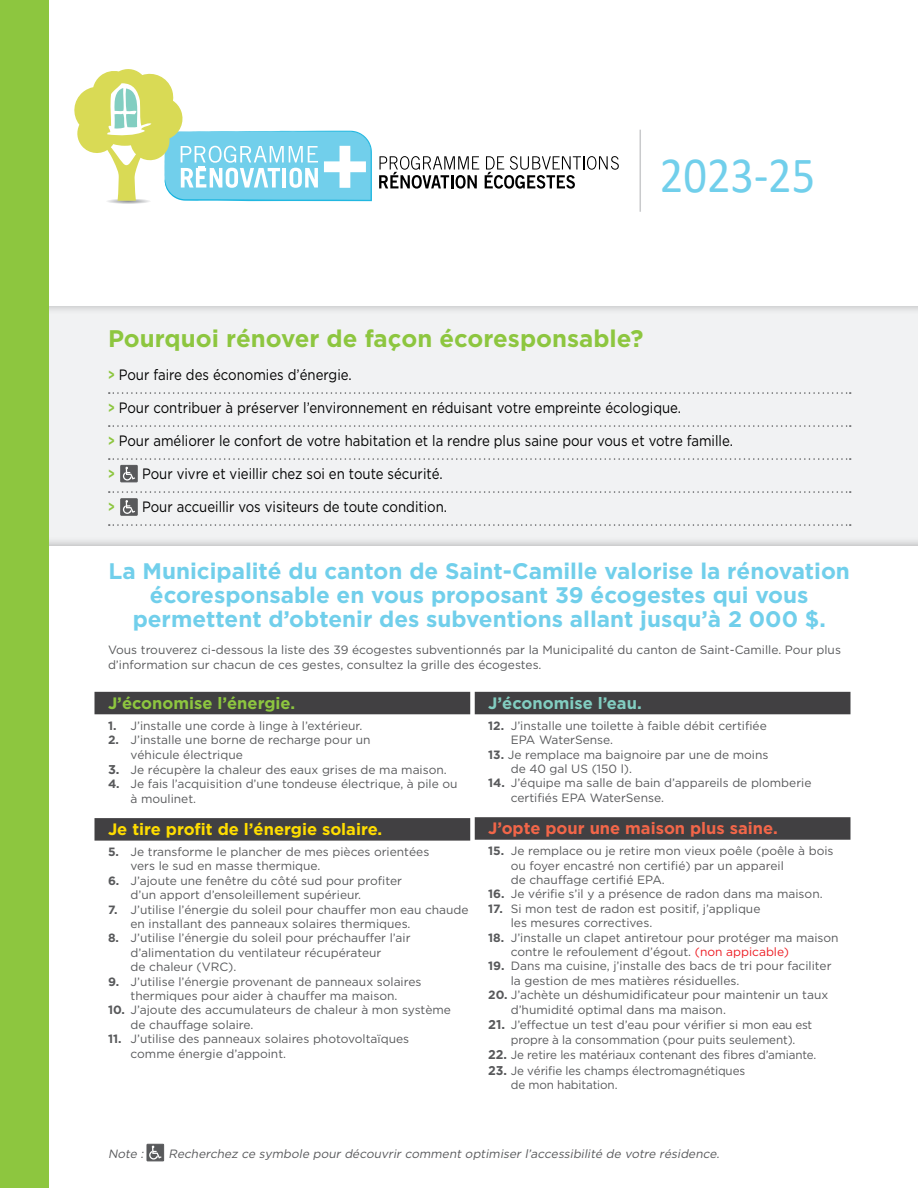
<style>
.page{position:relative;width:918px;height:1188px;background:#fff}
.page>*{position:absolute;margin:0;border:0;box-sizing:border-box;transform-origin:0 0}
.t1{font:51px "Calibri";color:#71cfeb;scale:.91 1}
.t2{font:700 24px "Gotham HTF";color:#8dc63f}
.t3{font:700 22.5px/24px "Gotham HTF";color:#71cfeb;text-align:center}
.t4{font:700 16.5px "Gotham HTF";color:#fd0}
.t5{font:700 16.5px "Gotham HTF";color:#f26649}
.t6{font:700 16.5px "Gotham HTF";color:#8dc63f}
.t7{font:700 16.5px "Gotham HTF";color:#82cec1}
.t8{font:15px/33px "Gotham HTF";color:#000;scale:.88 1}
.t9{font:12px/14.4px "Gotham HTF";color:#58595b}
.t10{font:italic 12px "Gotham HTF";color:#58595b}
.s1{font-weight:700;color:#8dc63f}
.s2{font-weight:700}
.s3{font-weight:700;font-size:12.75px}
.s4{color:#ed1d24}
</style>
<div class="page">
<div style="left:94px;top:692px;width:376px;height:22px;background:#414042"></div>
<div style="left:94px;top:818px;width:376px;height:23px;background:#414042"></div>
<div style="left:475px;top:692px;width:375px;height:22px;background:#414042"></div>
<div style="left:475px;top:817px;width:375px;height:23px;background:#414042"></div>
<div style="left:4px;top:305px;width:914px;height:251px;background:#000;opacity:.3"></div>
<div style="left:0;top:0;width:48px;height:1188px;background:#8dc63f"></div>
<svg style="left:109px;top:392px;width:742px;height:2px"></svg>
<svg style="left:109px;top:425px;width:742px;height:2px"></svg>
<svg style="left:109px;top:458px;width:742px;height:2px"></svg>
<svg style="left:109px;top:491px;width:742px;height:2px"></svg>
<svg style="left:109px;top:524px;width:742px;height:2px"></svg>
<div style="left:147px;top:1144px;width:17px;height:17px;border:1px solid #58595b"></div>
<svg style="left:149px;top:1146px;width:13px;height:14px"></svg>
<div style="left:121px;top:465px;width:16px;height:17px;background:#58595b"></div>
<div style="left:120px;top:465px;width:17px;height:17px;border:1px solid #58595b"></div>
<svg style="left:123px;top:467px;width:12px;height:14px"></svg>
<div style="left:121px;top:499px;width:16px;height:16px;background:#58595b"></div>
<div style="left:120px;top:498px;width:17px;height:18px;border:1px solid #58595b"></div>
<svg style="left:123px;top:500px;width:12px;height:14px"></svg>
<svg style="left:379px;top:156px;width:100px;height:33px"></svg>
<svg style="left:485px;top:156px;width:134px;height:33px"></svg>
<svg style="left:74px;top:69px;width:298px;height:135px"></svg>
<hr style="left:640px;top:130px;width:1px;height:82px;background:#c9cacc">
<h1 class="t1" style="left:660px;top:140px;width:172px">2023-25</h1>
<h2 class="t2" style="left:108px;top:325px;width:537px">Pourquoi rénover de façon écoresponsable?</h2>
<p class="t8" style="left:108px;top:358px;width:279px"><span class="s1">&gt;</span> Pour faire des économies d’énergie.</p>
<p class="t8" style="left:108px;top:391px;width:712px"><span class="s1">&gt;</span> Pour contribuer à préserver l’environnement en réduisant votre empreinte écologique.<br><span class="s1">&gt;</span> Pour améliorer le confort de votre habitation et la rendre plus saine pour vous et votre famille.</p>
<p class="t8" style="left:108px;top:457px;width:382px"><span class="s1">&gt;</span> Pour vivre et vieillir chez soi en toute sécurité.</p>
<p class="t8" style="left:108px;top:490px;width:387px"><span class="s1">&gt;</span> Pour accueillir vos visiteurs de toute condition.</p>
<h3 class="t3" style="left:109px;top:559px;width:743px">La Municipalité du canton de Saint-Camille valorise la rénovation écoresponsable en vous proposant 39 écogestes qui vous permettent d’obtenir des subventions allant jusqu’à 2 000 $.</h3>
<p class="t9" style="left:108px;top:643px;width:734px">Vous trouverez ci-dessous la liste des 39 écogestes subventionnés par la Municipalité du canton de Saint-Camille. Pour plus d’information sur chacun de ces gestes, consultez la grille des écogestes.</p>
<h3 class="t6" style="left:108px;top:693px;width:189px">J’économise l’énergie.</h3>
<p class="t9" style="left:108px;top:718px;width:256px"><span class="s2">1.</span> J’installe une corde à linge à l’extérieur.</p>
<p class="t9" style="left:130px;top:732px;width:242px;text-indent:-22px"><span class="s2">2.</span> J’installe une borne de recharge pour un véhicule électrique</p>
<p class="t9" style="left:108px;top:762px;width:340px"><span class="s3">3.</span> Je récupère la chaleur des eaux grises de ma maison.</p>
<p class="t9" style="left:130px;top:777px;width:329px;text-indent:-22px"><span class="s2">4.</span> Je fais l’acquisition d’une tondeuse électrique, à pile ou à moulinet.</p>
<h3 class="t4" style="left:108px;top:819px;width:276px">Je tire profit de l’énergie solaire.</h3>
<p class="t9" style="left:130px;top:844px;width:300px;text-indent:-22px"><span class="s2">5.</span> Je transforme le plancher de mes pièces orientées vers le sud en masse thermique.</p>
<p class="t9" style="left:130px;top:873px;width:273px;text-indent:-22px"><span class="s2">6.</span> J’ajoute une fenêtre du côté sud pour profiter d’un apport d’ensoleillement supérieur.</p>
<p class="t9" style="left:130px;top:902px;width:340px;text-indent:-22px"><span class="s2">7.</span> J’utilise l’énergie du soleil pour chauffer mon eau chaude en installant des panneaux solaires thermiques.</p>
<p class="t9" style="left:130px;top:931px;width:282px;text-indent:-22px"><span class="s2">8.</span> J’utilise l’énergie du soleil pour préchauffer l’air d’alimentation du ventilateur récupérateur<br>de chaleur (VRC).</p>
<p class="t9" style="left:108px;top:974px;width:315px;text-align:center"><span class="s2">9.</span> J’utilise l’énergie provenant de panneaux solaires thermiques pour aider à chauffer ma maison.</p>
<p class="t9" style="left:130px;top:1003px;width:322px;text-indent:-22px"><span class="s2">10.</span> J’ajoute des accumulateurs de chaleur à mon système de chauffage solaire.</p>
<p class="t9" style="left:130px;top:1032px;width:280px;text-indent:-22px"><span class="s2">11.</span> J’utilise des panneaux solaires photovoltaïques comme énergie d’appoint.</p>
<h3 class="t7" style="left:488px;top:693px;width:155px">J’économise l’eau.</h3>
<p class="t9" style="left:511px;top:718px;width:258px;text-indent:-22px"><span class="s2">12.</span> J’installe une toilette à faible débit certifiée<br>EPA WaterSense.</p>
<p class="t9" style="left:511px;top:747px;width:259px;text-indent:-22px"><span class="s2">13.</span> Je remplace ma baignoire par une de moins de 40 gal US (150 l).</p>
<p class="t9" style="left:511px;top:776px;width:302px;text-indent:-22px"><span class="s2">14.</span> J’équipe ma salle de bain d’appareils de plomberie certifiés EPA WaterSense.</p>
<h3 class="t5" style="left:488px;top:819px;width:291px">J’opte pour une maison plus saine.</h3>
<p class="t9" style="left:511px;top:843px;width:324px;text-indent:-22px"><span class="s2">15.</span> Je remplace ou je retire mon vieux poêle (poêle à bois ou foyer encastré non certifié) par un appareil<br>de chauffage certifié EPA.</p>
<p class="t9" style="left:488px;top:887px;width:336px"><span class="s2">16.</span> Je vérifie s’il y a présence de radon dans ma maison.</p>
<p class="t9" style="left:511px;top:901px;width:251px;text-indent:-22px"><span class="s2">17.</span> Si mon test de radon est positif, j’applique les mesures correctives.</p>
<p class="t9" style="left:511px;top:930px;width:329px;text-indent:-22px"><span class="s2">18.</span> J’installe un clapet antiretour pour protéger ma maison contre le refoulement d’égout. <span class="s4">(non appicable)</span></p>
<p class="t9" style="left:511px;top:959px;width:322px;text-indent:-22px"><span class="s2">19.</span> Dans ma cuisine, j’installe des bacs de tri pour faciliter la gestion de mes matières résiduelles.</p>
<p class="t9" style="left:511px;top:987px;width:319px;text-indent:-22px"><span class="s2">20.</span> J’achète un déshumidificateur pour maintenir un taux d’humidité optimal dans ma maison.</p>
<p class="t9" style="left:488px;top:1017px;width:326px;line-height:15.3px;text-align:center"><span class="s3">21.</span> J’effectue un test d’eau pour vérifier si mon eau est propre à la consommation (pour puits seulement).</p>
<p class="t9" style="left:488px;top:1048px;width:330px"><span class="s3">22.</span> Je retire les matériaux contenant des fibres d’amiante.</p>
<p class="t9" style="left:511px;top:1063px;width:236px;text-indent:-23px"><span class="s3">23.</span> Je vérifie les champs électromagnétiques de mon habitation.</p>
<p class="t10" style="left:108px;top:1147px;width:39px">Note :</p>
<p class="t10" style="left:168px;top:1147px;width:555px">Recherchez ce symbole pour découvrir comment optimiser l’accessibilité de votre résidence.</p>
</div>
